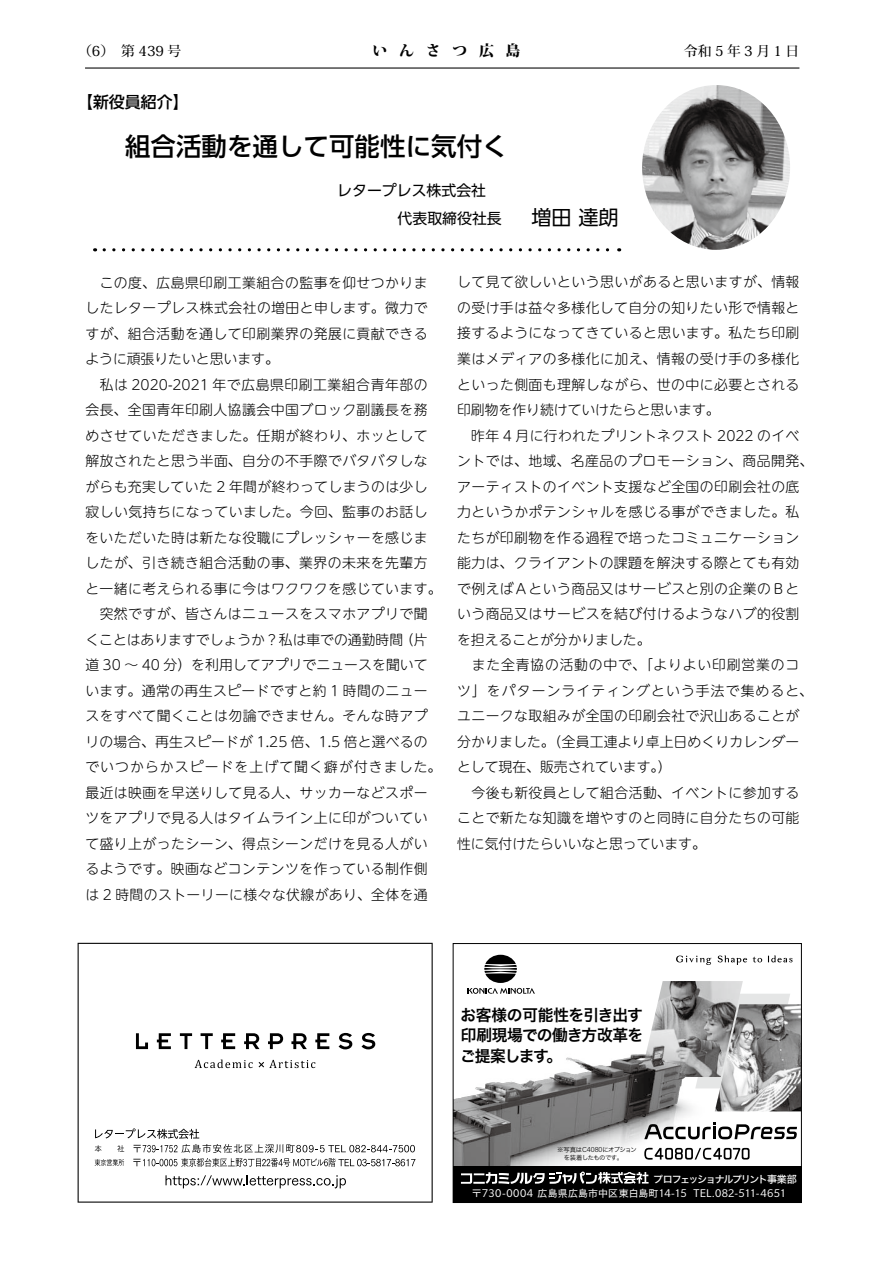
<style>
.page{position:relative;width:893px;height:1263px;background:#fff}
.page>*{position:absolute;margin:0;border:0;box-sizing:border-box;transform-origin:0 0}
.t1{font:500 25.5px "UD Shin Go Pro";color:#000}
.t2{font:15.9px/20.7px "Hira Kaku Std W6";letter-spacing:-.04em;color:#000;text-align:justify}
.t3{font:500 15.9px "UD Shin Go Pro";color:#000}
.t4{font:14.85px/27.6px "UD Shin Go Pro";color:#000}
.t5{font:800 14.85px "Koz Min Pro";letter-spacing:.79em;color:#000}
.t6{font:300 13.8px/25.5px "UD Shin M Go Pro";letter-spacing:.035em;color:#000}
.t7{font:500 13.8px "Koz Min Pro";letter-spacing:.25em;color:#000}
.t8{font:12.15px "Slate Std";letter-spacing:.025em;color:#fff}
.t9{font:10.05px "Hira Kaku Std W5";letter-spacing:-.12em;color:#fff}
.t10{font:6.3px/7.6px "Hira Kaku Std W3";letter-spacing:-.075em;color:#000}
.s1{font-size:20.1px}
.s2{font-family:"Slate Std";font-weight:300;font-size:7.8px}
.s3{font-family:"Hira Kaku Std W4";font-size:9.75px}
</style>
<div class="page">
<hr style="left:85px;top:68px;width:714px;height:1px;background:#000">
<img style="left:455px;top:1054px;width:266px;height:112px">
<svg style="left:695px;top:994px;width:95px;height:94px"></svg>
<img style="left:641px;top:981px;width:102px;height:96px">
<img style="left:715px;top:1004px;width:85px;height:107px">
<div style="left:453px;top:1166px;width:348px;height:36px;background:#000"></div>
<svg style="left:718px;top:955px;width:29px;height:10px"></svg>
<svg style="left:768px;top:955px;width:25px;height:7px"></svg>
<svg style="left:676px;top:955px;width:35px;height:10px"></svg>
<svg style="left:753px;top:956px;width:9px;height:6px"></svg>
<svg style="left:461px;top:1171px;width:188px;height:13px"></svg>
<svg style="left:467px;top:955px;width:68px;height:39px"></svg>
<svg style="left:644px;top:1122px;width:153px;height:17px"></svg>
<svg style="left:644px;top:1148px;width:105px;height:12px"></svg>
<div style="left:453px;top:943px;width:349px;height:260px;border:1px solid #000"></div>
<svg style="left:104px;top:248px;width:516px;height:3px"></svg>
<img style="left:642px;top:85px;width:148px;height:165px">
<svg style="left:78px;top:943px;width:355px;height:259px"></svg>
<p class="t7" style="left:78px;top:41px;width:105px">（6）　第 439 号</p>
<p class="t5" style="left:372px;top:40px;width:149px">いんさつ広島</p>
<p class="t7" style="left:684px;top:41px;width:117px">令和5年3月1日</p>
<p class="t3" style="left:77px;top:89px;width:113px">【新役員紹介】</p>
<h1 class="t1" style="left:125px;top:125px;width:384px">組合活動を通して可能性に気付く</h1>
<p class="t4" style="left:398px;top:176px;width:222px;text-indent:-60px">レタープレス株式会社<br>代表取締役社長　　<span class="s1">増田 達朗</span></p>
<p class="t6" style="left:85px;top:269px;width:358px">　この度、広島県印刷工業組合の監事を仰せつかりましたレタープレス株式会社の増田と申します。微力ですが、組合活動を通して印刷業界の発展に貢献できるように頑張りたいと思います。<br>　私は 2020-2021 年で広島県印刷工業組合青年部の会長、全国青年印刷人協議会中国ブロック副議長を務めさせていただきました。任期が終わり、ホッとして解放されたと思う半面、自分の不手際でバタバタしながらも充実していた 2 年間が終わってしまうのは少し寂しい気持ちになっていました。今回、監事のお話しをいただいた時は新たな役職にプレッシャーを感じましたが、引き続き組合活動の事、業界の未来を先輩方と一緒に考えられる事に今はワクワクを感じています。　突然ですが、皆さんはニュースをスマホアプリで聞くことはありますでしょうか？私は車での通勤時間（片道 30 ～ 40 分）を利用してアプリでニュースを聞いています。通常の再生スピードですと約 1 時間のニュースをすべて聞くことは勿論できません。そんな時アプリの場合、再生スピードが 1.25 倍、1.5 倍と選べるのでいつからかスピードを上げて聞く癖が付きました。最近は映画を早送りして見る人、サッカーなどスポーツをアプリで見る人はタイムライン上に印がついていて盛り上がったシーン、得点シーンだけを見る人がいるようです。映画などコンテンツを作っている制作側は 2 時間のストーリーに様々な伏線があり、全体を通</p>
<p class="t6" style="left:457px;top:269px;width:358px">して見て欲しいという思いがあると思いますが、情報の受け手は益々多様化して自分の知りたい形で情報と接するようになってきていると思います。私たち印刷業はメディアの多様化に加え、情報の受け手の多様化といった側面も理解しながら、世の中に必要とされる印刷物を作り続けていけたらと思います。<br>　昨年 4 月に行われたプリントネクスト 2022 のイベントでは、地域、名産品のプロモーション、商品開発、アーティストのイベント支援など全国の印刷会社の底力というかポテンシャルを感じる事ができました。私たちが印刷物を作る過程で培ったコミュニケーション能力は、クライアントの課題を解決する際とても有効で例えばＡという商品又はサービスと別の企業のＢという商品又はサービスを結び付けるようなハブ的役割を担えることが分かりました。<br>　また全青協の活動の中で、「よりよい印刷営業のコツ」をパターンライティングという手法で集めると、ユニークな取組みが全国の印刷会社で沢山あることが分かりました。（全員工連より卓上日めくりカレンダーとして現在、販売されています。）<br>　今後も新役員として組合活動、イベントに参加することで新たな知識を増やすのと同時に自分たちの可能性に気付けたらいいなと思っています。</p>
<p class="t2" style="left:460px;top:1005px;width:185px">お客様の可能性を引き出す印刷現場での働き方改革をご提案します。</p>
<p class="t10" style="left:564px;top:1146px;width:75px;text-indent:-7px">※写真は<span class="s2">C4080</span>にオプションを装着したものです。</p>
<p class="t9" style="left:653px;top:1172px;width:145px">プロフェッショナルプリント事業部</p>
<p class="t8" style="left:472px;top:1187px;width:316px"><span class="s3">〒</span>730-0004 <span class="s3">広島県広島市中区東白島町</span>14-15 TEL.082-511-4651</p>
</div>
